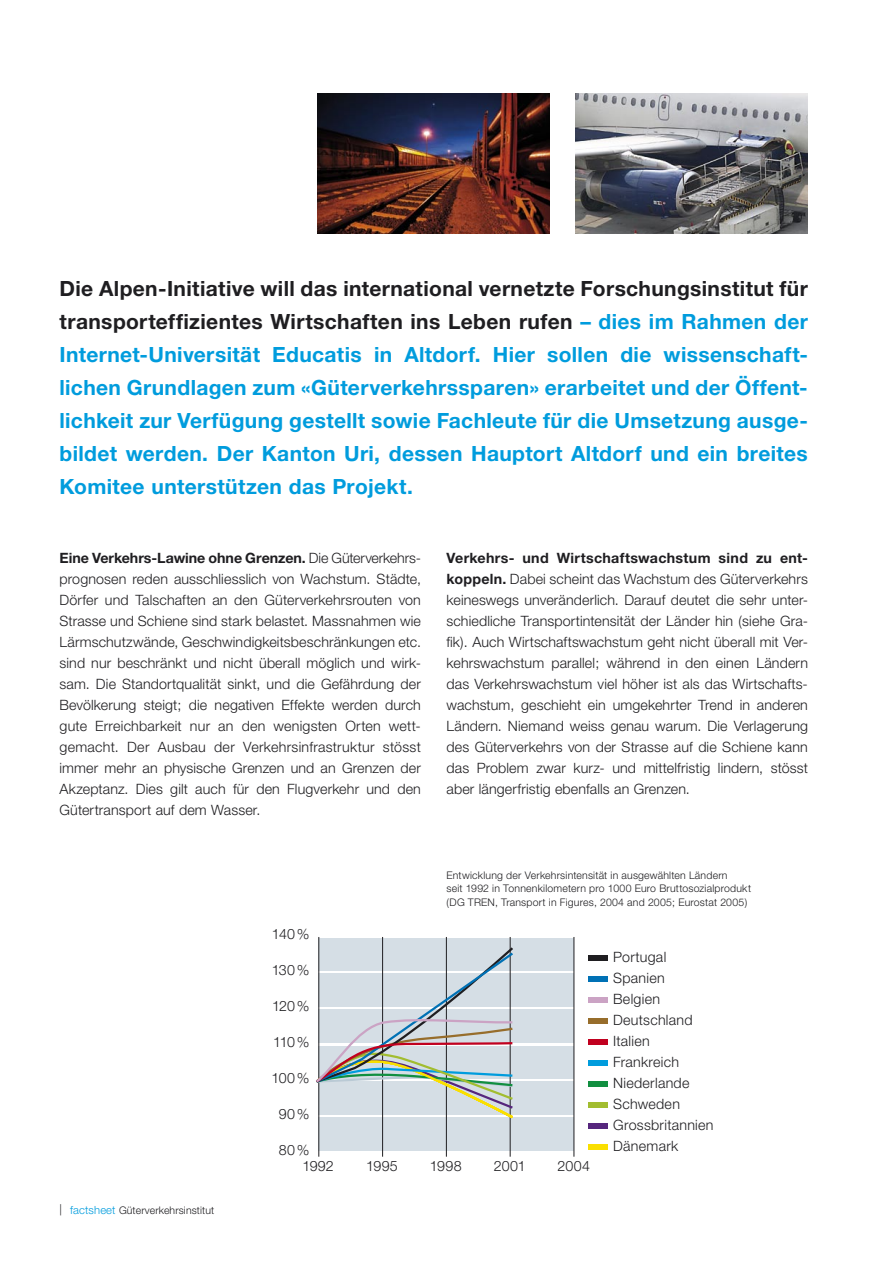
<style>
.page{position:relative;width:893px;height:1263px;background:#fff}
.page>*{position:absolute;margin:0;border:0;box-sizing:border-box;transform-origin:0 0}
.t1{font:700 21px/33px "Helvetica Neue";letter-spacing:.015em;color:#009cdd;text-align:justify}
.t2{font:300 14.25px/21px "Helvetica Neue";letter-spacing:.015em;color:#1f1e21;text-align:justify}
.t3{font:300 10.5px/13.5px "Helvetica Neue";letter-spacing:.02em;color:#1f1e21}
.s1{color:#1f1e21}
.s2{font-weight:700}
.s3{font-size:11.25px}
.s4{font-size:11.25px;color:#009cdd}
</style>
<div class="page">
<img style="left:575px;top:94px;width:233px;height:140px">
<img style="left:317px;top:94px;width:233px;height:140px">
<div style="left:319px;top:1117px;width:255px;height:33px;background:#d5dee5"></div>
<div style="left:319px;top:1081px;width:255px;height:33px;background:#d5dee5"></div>
<div style="left:319px;top:1045px;width:255px;height:33px;background:#d5dee5"></div>
<div style="left:319px;top:1009px;width:255px;height:33px;background:#d5dee5"></div>
<div style="left:319px;top:973px;width:255px;height:33px;background:#d5dee5"></div>
<div style="left:319px;top:937px;width:255px;height:33px;background:#d5dee5"></div>
<hr style="left:319px;top:937px;width:1px;height:220px;background:#1f1e21">
<hr style="left:382px;top:937px;width:1px;height:220px;background:#1f1e21">
<hr style="left:446px;top:937px;width:1px;height:220px;background:#1f1e21">
<hr style="left:510px;top:937px;width:1px;height:220px;background:#1f1e21">
<hr style="left:574px;top:937px;width:1px;height:220px;background:#1f1e21">
<svg style="left:316px;top:945px;width:200px;height:175px"></svg>
<div style="left:588px;top:955px;width:20px;height:6px;background:#1f1e21"></div>
<div style="left:588px;top:976px;width:20px;height:6px;background:#0071b5"></div>
<div style="left:588px;top:997px;width:20px;height:6px;background:#cba3c4"></div>
<div style="left:588px;top:1018px;width:20px;height:6px;background:#976d2b"></div>
<div style="left:588px;top:1039px;width:20px;height:6px;background:#c1001f"></div>
<div style="left:588px;top:1060px;width:20px;height:6px;background:#009cdd"></div>
<div style="left:588px;top:1081px;width:20px;height:6px;background:#118f40"></div>
<div style="left:588px;top:1102px;width:20px;height:6px;background:#a2bd30"></div>
<div style="left:588px;top:1123px;width:20px;height:6px;background:#56267d"></div>
<div style="left:588px;top:1144px;width:20px;height:6px;background:#fadf00"></div>
<p class="t1" style="left:60px;top:271px;width:750px"><span class="s1">Die Alpen-Initiative will das inter national vernetzte Forschungsinstitut für transporteffizientes Wirtschaften ins Leben rufen</span> – dies im Rahmen der Inter net-Universität Educatis in Altdorf. Hier sollen die wissenschaft&shy;lichen Grundlagen zum «Güterverkehrssparen» erarbeitet und der Öffent&shy;lichkeit zur Verfügung gestellt sowie Fachleute für die Umsetzung ausge&shy;bildet werden. Der Kanton Uri, dessen Hauptort Altdorf und ein breites Komitee unterstützen das Projekt.</p>
<p class="t2" style="left:60px;top:547px;width:363px"><span class="s2">Eine Verkehrs-Lawine ohne Grenzen.</span> Die Güterverkehrs&shy;prognosen reden ausschliesslich von Wachstum. Städte, Dörfer und Talschaften an den Güterverkehrsrouten von Strasse und Schiene sind stark belastet. Massnahmen wie Lärmschutzwände, Geschwindigkeitsbeschränkungen etc. sind nur beschränkt und nicht überall möglich und wirk&shy;sam. Die Standortqualität sinkt, und die Gefährdung der Bevölkerung steigt; die negativen Effekte werden durch gute Erreichbarkeit nur an den wenigsten Orten wett&shy;gemacht. Der Ausbau der Verkehrsinfrastruktur stösst immer mehr an physische Grenzen und an Grenzen der Akzeptanz. Dies gilt auch für den Flugverkehr und den Gütertransport auf dem Wasser.</p>
<p class="t2" style="left:446px;top:547px;width:363px"><span class="s2">Verkehrs- und Wirtschaftswachstum sind zu ent&shy;koppeln.</span> Dabei scheint das Wachstum des Güterverkehrs keineswegs unveränderlich. Darauf deutet die sehr unter&shy;schiedliche Transportintensität der Länder hin (siehe Gra&shy;fik). Auch Wirtschaftswachstum geht nicht überall mit Ver&shy;kehrswachstum parallel; während in den einen Ländern das Verkehrswachstum viel höher ist als das Wirtschafts&shy;wachstum, geschieht ein umgekehrter Trend in anderen Ländern. Niemand weiss genau warum. Die Verlagerung des Güterverkehrs von der Strasse auf die Schiene kann das Problem zwar kurz- und mittelfristig lindern, stösst aber längerfristig ebenfalls an Grenzen.</p>
<p class="t3" style="left:60px;top:1203px;width:156px"><span class="s3">|</span> <span class="s4">factsheet</span> Güterverkehrsinstitut</p>
<p class="t2" style="left:272px;top:923px;width:39px">140%</p>
<p class="t2" style="left:272px;top:959px;width:39px">130%</p>
<p class="t2" style="left:272px;top:995px;width:39px">120%</p>
<p class="t2" style="left:273px;top:1031px;width:38px">110%</p>
<p class="t2" style="left:271px;top:1067px;width:40px">100%</p>
<p class="t2" style="left:279px;top:1103px;width:32px">90%</p>
<p class="t2" style="left:302px;top:1141px;width:33px;line-height:16.6px;text-indent:-24px">80%<br>1992</p>
<p class="t3" style="left:446px;top:868px;width:306px">Entwicklung der Verkehrsintensität in ausgewählten Ländern<br>seit 1992 in Tonnenkilometern pro 1000 Euro Bruttosozialprodukt (DG TREN, Transport in Figures, 2004 and 2005; Eurostat 2005)</p>
<p class="t2" style="left:366px;top:1155px;width:33px">1995</p>
<p class="t2" style="left:430px;top:1155px;width:33px">1998</p>
<p class="t2" style="left:494px;top:1155px;width:33px">2001</p>
<p class="t2" style="left:558px;top:1155px;width:34px">2004</p>
<p class="t2" style="left:613px;top:946px;width:102px;text-align:left">Portugal<br>Spanien<br>Belgien<br>Deutschland<br>Italien<br>Frankreich<br>Niederlande<br>Schweden<br>Grossbritannien<br>Dänemark</p>
</div>
